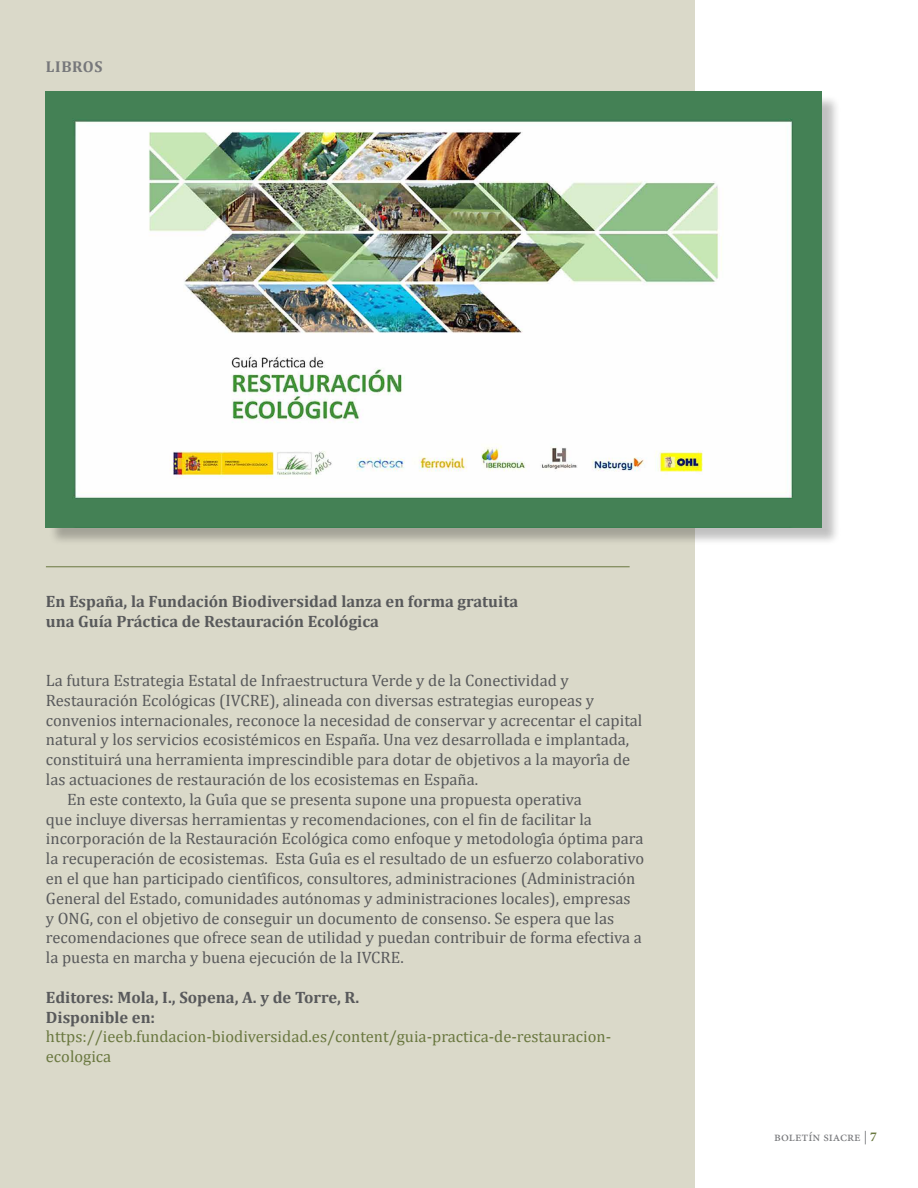
<style>
.page{position:relative;width:918px;height:1188px;background:#fff}
.page>*{position:absolute;margin:0;border:0;box-sizing:border-box;transform-origin:0 0}
.t1{font:16.5px "Cambria";color:#58595b}
.t2{font:700 16.5px/19.8px "Cambria";color:#58595b}
.t3{font:16.5px/19.8px "Cambria";color:#6a7840}
.t4{font:700 15.75px "Cambria";letter-spacing:.04em;color:#77787b}
.t5{font:13.5px "Minion Pro";letter-spacing:-.005em;color:#77787b}
.s1{font-family:"Calibri"}
.s2{font-weight:700;color:#6a7840}
</style>
<div class="page">
<div style="left:0;top:0;width:695px;height:1188px;background:#dad9c9"></div>
<div style="left:48px;top:94px;width:792px;height:452px;background:#000;opacity:.25"></div>
<img style="left:46px;top:92px;width:776px;height:436px">
<hr style="left:46px;top:566px;width:584px;height:1px;background:#6a7840">
<p class="t4" style="left:46px;top:56px;width:58px">LIBROS</p>
<p class="t2" style="left:46px;top:591px;width:474px">En España, la Fundación Biodiversidad lanza en forma gratuita una Guía Práctica de Restauración Ecológica</p>
<p class="t1" style="left:46px;top:671px;width:524px">La futura Estrategia Estatal de Infraestructura Verde y de la Conectividad y</p>
<p class="t1" style="left:46px;top:690px;width:550px">Restauracio<span class="s1">́</span>n Ecolo<span class="s1">́</span>gicas (IVCRE), alineada con diversas estrategias europeas y</p>
<p class="t1" style="left:46px;top:710px;width:598px">convenios internacionales, reconoce la necesidad de conservar y acrecentar el capital</p>
<p class="t1" style="left:46px;top:730px;width:585px">natural y los servicios ecosiste<span class="s1">́</span>micos en Espan<span class="s1">̃</span>a. Una vez desarrollada e implantada,</p>
<p class="t1" style="left:46px;top:750px;width:586px">constituira<span class="s1">́</span>una herramienta imprescindible para dotar de objetivos a la mayori<span class="s1">́</span>a de</p>
<p class="t1" style="left:46px;top:770px;width:434px">las actuaciones de restauracio<span class="s1">́</span>n de los ecosistemas en España.</p>
<p class="t1" style="left:67px;top:789px;width:516px">En este contexto, la Gui<span class="s1">́</span>a que se presenta supone una propuesta operativa</p>
<p class="t1" style="left:46px;top:809px;width:547px">que incluye diversas herramientas y recomendaciones, con el fin de facilitar la</p>
<p class="t1" style="left:46px;top:829px;width:599px">incorporacio<span class="s1">́</span>n de la Restauracio<span class="s1">́</span>n Ecolo<span class="s1">́</span>gica como enfoque y metodologi<span class="s1">́</span>a o<span class="s1">́</span>ptima para</p>
<p class="t1" style="left:46px;top:849px;width:600px">la recuperacio<span class="s1">́</span>n de ecosistemas. Esta Gui<span class="s1">́</span>a es el resultado de un esfuerzo colaborativo</p>
<p class="t1" style="left:46px;top:869px;width:591px">en el que han participado cienti<span class="s1">́</span>ficos, consultores, administraciones (Administracio<span class="s1">́</span>n</p>
<p class="t1" style="left:46px;top:888px;width:586px">General del Estado, comunidades auto<span class="s1">́</span>nomas y administraciones locales), empresas</p>
<p class="t1" style="left:46px;top:908px;width:570px">y ONG, con el objetivo de conseguir un documento de consenso. Se espera que las</p>
<p class="t1" style="left:46px;top:928px;width:597px">recomendaciones que ofrece sean de utilidad y puedan contribuir de forma efectiva a</p>
<p class="t1" style="left:46px;top:948px;width:359px">la puesta en marcha y buena ejecucio<span class="s1">́</span>n de la IVCRE.</p>
<p class="t2" style="left:46px;top:987px;width:315px">Editores: Mola, I., Sopena, A. y de Torre, R.<br>Disponible en:</p>
<p class="t3" style="left:46px;top:1027px;width:567px">https://ieeb.fundacion-biodiversidad.es/content/guia-practica-de-restauracion&shy;ecologica</p>
<p class="t5" style="left:774px;top:1128px;width:104px">boletín siacre | <span class="s2">7</span></p>
</div>
